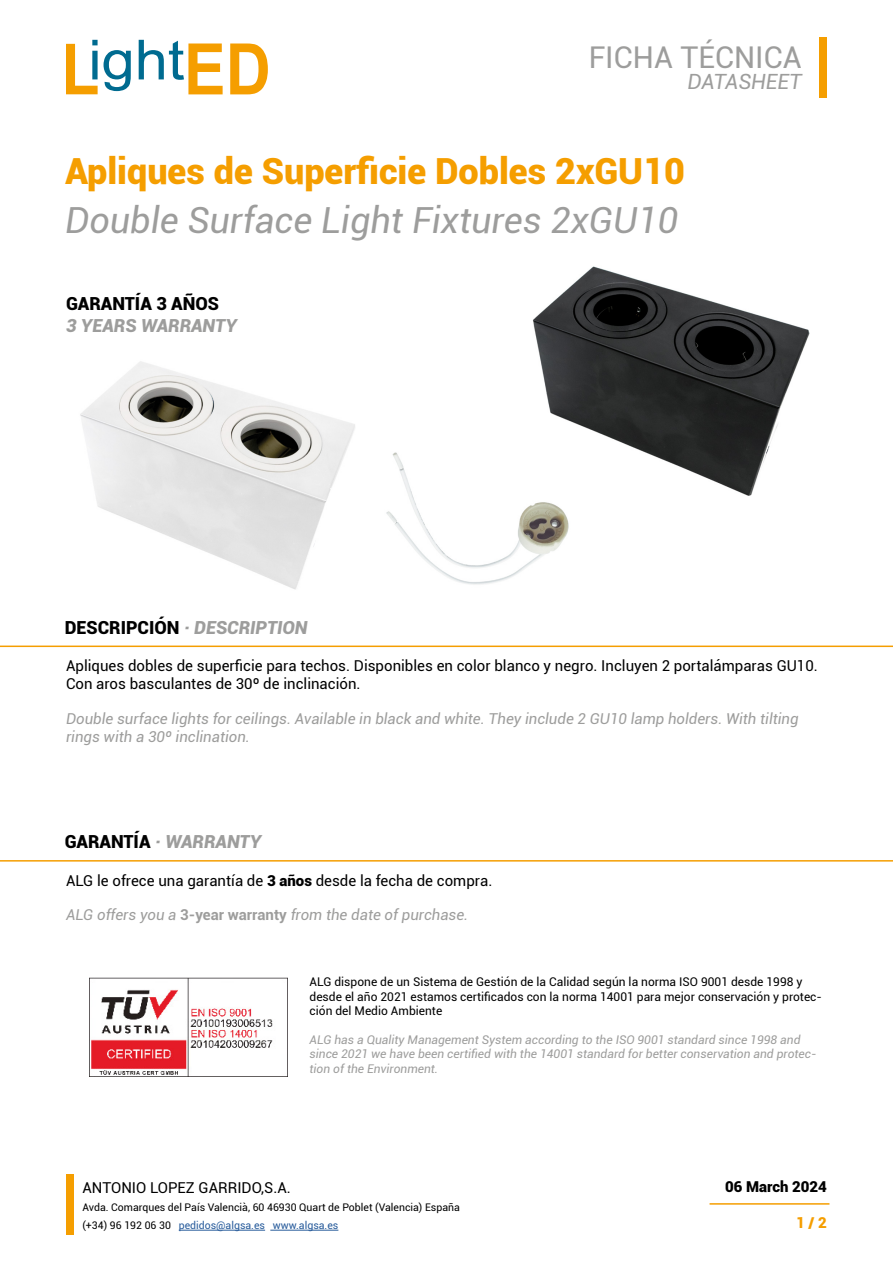
<style>
.page{position:relative;width:893px;height:1263px;background:#fff}
.page>*{position:absolute;margin:0;border:0;box-sizing:border-box;transform-origin:0 0}
.t1{font:900 36px "Roboto";color:#f59e00}
.t2{font:italic 36px "Roboto";color:#9d9d9c}
.t3{font:30px "Roboto";color:#9d9d9c}
.t4{font:italic 21px "Roboto";color:#9d9d9c}
.t5{font:italic 900 18px "Roboto";color:#9d9d9c}
.t6{font:900 18px "Roboto";color:#000}
.t7{font:15px/18px "Roboto";color:#000}
.t8{font:italic 15px/18px "Roboto";color:#9d9d9c}
.t9{font:900 15px "Roboto";color:#000}
.t10{font:900 15px "Roboto";color:#f59e00}
.t11{font:italic 12px/14.4px "Roboto";color:#9d9d9c}
.t12{font:12px/14.4px "Roboto";color:#000}
.t13{font:10.5px/18px "Roboto";color:#000}
.s1{font-style:normal;color:#000}
.s2{font-weight:900}
.s3{font-weight:700;font-style:normal}
.s4{color:#275b9b}
</style>
<div class="page">
<svg style="left:66px;top:40px;width:32px;height:54px"></svg>
<svg style="left:104px;top:50px;width:27px;height:41px"></svg>
<svg style="left:139px;top:40px;width:84px;height:54px"></svg>
<svg style="left:230px;top:44px;width:38px;height:50px"></svg>
<hr style="left:179px;top:1230px;width:86px;height:1px;background:#275b9b">
<hr style="left:270px;top:1230px;width:68px;height:1px;background:#275b9b">
<div style="left:819px;top:37px;width:8px;height:60px;background:#f59e00"></div>
<div style="left:66px;top:1175px;width:8px;height:60px;background:#f59e00"></div>
<hr style="left:710px;top:1203px;width:119px;height:2px;background:#f59e00">
<img style="left:80px;top:361px;width:275px;height:229px">
<img style="left:533px;top:266px;width:277px;height:230px">
<img style="left:386px;top:436px;width:188px;height:149px">
<hr style="left:0;top:645px;width:893px;height:2px;background:#f59e00">
<img style="left:89px;top:977px;width:198px;height:100px">
<hr style="left:0;top:860px;width:893px;height:1px;background:#f59e00">
<h2 class="t3" style="left:589px;top:36px;width:214px">FICHA TÉCNICA</h2>
<h3 class="t4" style="left:687px;top:67px;width:116px">DATASHEET</h3>
<h1 class="t1" style="left:65px;top:145px;width:621px">Apliques de Superficie Dobles 2xGU10</h1>
<h1 class="t2" style="left:65px;top:195px;width:615px">Double Surface Light Fixtures 2xGU10</h1>
<p class="t6" style="left:66px;top:291px;width:155px">GARANTÍA 3 AÑOS</p>
<p class="t5" style="left:66px;top:313px;width:172px">3 YEARS WARRANTY</p>
<p class="t5" style="left:65px;top:615px;width:244px"><span class="s1">DESCRIPCIÓN</span> · DESCRIPTION</p>
<p class="t7" style="left:66px;top:656px;width:753px">Apliques dobles de superficie para techos. Disponibles en color blanco y negro. Incluyen 2 portalámparas GU10.<br>Con aros basculantes de 30º de inclinación.</p>
<p class="t8" style="left:66px;top:709px;width:734px">Double surface lights for ceilings. Available in black and white. They include 2 GU10 lamp holders. With tilting rings with a 30º inclination.</p>
<p class="t5" style="left:65px;top:829px;width:198px"><span class="s1">GARANTÍA</span> · WARRANTY</p>
<p class="t7" style="left:66px;top:871px;width:428px">ALG le ofrece una garantía de <span class="s2">3 años</span> desde la fecha de compra.</p>
<p class="t8" style="left:66px;top:905px;width:404px">ALG offers you a <span class="s3">3-year warranty</span> from the date of purchase.</p>
<p class="t12" style="left:310px;top:974px;width:514px">ALG dispone de un Sistema de Gestión de la Calidad según la norma ISO 9001 desde 1998 y desde el año 2021 estamos certificados con la norma 14001 para mejor conservación y protec&shy;ción del Medio Ambiente</p>
<p class="t11" style="left:310px;top:1032px;width:508px">ALG has a Quality Management System according to the ISO 9001 standard since 1998 and since 2021 we have been certified with the 14001 standard for better conservation and protec&shy;tion of the Environment.</p>
<p class="t7" style="left:82px;top:1178px;width:210px">ANTONIO LOPEZ GARRIDO,S.A.</p>
<p class="t13" style="left:82px;top:1198px;width:379px">Avda. Comarques del País Valencià, 60 46930 Quart de Poblet (Valencia) España (+34) 96 192 06 30 <span class="s4">pedidos@algsa.es www.algsa.es</span></p>
<p class="t9" style="left:725px;top:1176px;width:103px">06 March 2024</p>
<p class="t10" style="left:796px;top:1212px;width:32px">1 / 2</p>
</div>
